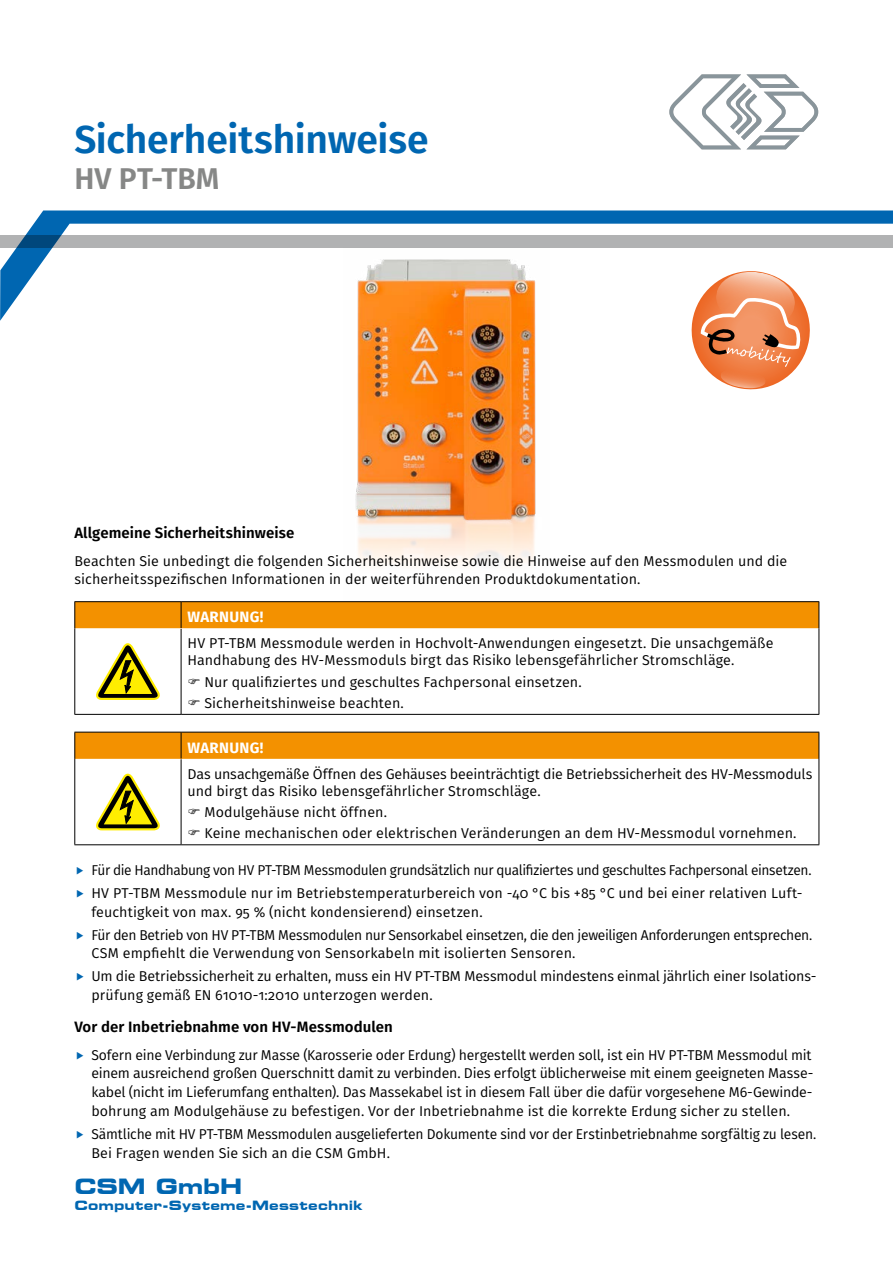
<style>
.page{position:relative;width:893px;height:1263px;background:#fff}
.page>*{position:absolute;margin:0;border:0;box-sizing:border-box;transform-origin:0 0}
.t1{font:600 39px "Fira Sans";letter-spacing:-.005em;color:#0066b1}
.t2{font:600 30px "Fira Sans";color:#868786}
.t3{font:700 expanded 21px "Square 721 BT";letter-spacing:-.005em;color:#0066b1}
.t4{font:600 15px "Fira Sans";letter-spacing:.005em;color:#000}
.Hinweis_Tabelle{font:700 15px "Fira Sans";letter-spacing:.02em;color:#fff}
.Text{font:14.25px/18.8px "Fira Sans";color:#000}
.Fliesstext_Tabelle{font:14.25px/17.1px "Fira Sans";letter-spacing:.005em;color:#000}
.Text-2{font:14.25px "Fira Sans";letter-spacing:-.025em;color:#000;scale:.96 1}
.t5{font:700 expanded 12.75px "Square 721 BT";letter-spacing:.015em;color:#0066b1}
</style>
<div class="page">
<img style="left:355px;top:321px;width:181px;height:242px">
<svg style="left:75px;top:628px;width:744px;height:86px"></svg>
<hr style="left:74px;top:628px;width:1px;height:86px;background:#000">
<hr style="left:181px;top:629px;width:1px;height:85px;background:#000">
<hr style="left:819px;top:628px;width:1px;height:86px;background:#000">
<hr style="left:74px;top:714px;width:107px;height:1px;background:#000">
<hr style="left:181px;top:714px;width:638px;height:1px;background:#000">
<hr style="left:181px;top:601px;width:638px;height:1px;background:#000">
<hr style="left:74px;top:601px;width:107px;height:1px;background:#000">
<div style="left:74px;top:602px;width:746px;height:26px;background:#f39100"></div>
<svg style="left:96px;top:643px;width:64px;height:57px"></svg>
<svg style="left:75px;top:759px;width:744px;height:85px"></svg>
<hr style="left:74px;top:759px;width:1px;height:85px;background:#000">
<hr style="left:181px;top:759px;width:1px;height:85px;background:#000">
<hr style="left:819px;top:759px;width:1px;height:85px;background:#000">
<hr style="left:74px;top:844px;width:107px;height:1px;background:#000">
<hr style="left:181px;top:844px;width:638px;height:1px;background:#000">
<svg style="left:74px;top:732px;width:746px;height:27px;background:#ec8e02"></svg>
<svg style="left:96px;top:774px;width:64px;height:56px"></svg>
<svg style="left:691px;top:321px;width:119px;height:69px"></svg>
<svg style="left:0;top:210px;width:893px;height:111px"></svg>
<div style="left:0;top:235px;width:893px;height:13px;background:#b1b2b3"></div>
<svg style="left:669px;top:74px;width:149px;height:75px"></svg>
<svg style="left:189px;top:678px;width:11px;height:6px"></svg>
<svg style="left:189px;top:699px;width:11px;height:6px"></svg>
<svg style="left:189px;top:809px;width:11px;height:5px"></svg>
<svg style="left:189px;top:830px;width:11px;height:5px"></svg>
<p class="t1" style="left:74px;top:108px;width:356px">Sicherheitshinweise</p>
<p class="t2" style="left:74px;top:154px;width:147px">HV PT-TBM</p>
<p class="t4" style="left:74px;top:521px;width:221px">Allgemeine Sicherheitshinweise</p>
<p class="Text" style="left:74px;top:551px;width:714px">Beachten Sie unbedingt die folgenden Sicherheitshinweise sowie die Hinweise auf den Messmodulen und die sicherheitsspezifischen Informationen in der weiterführenden Produktdokumentation.</p>
<p class="Hinweis_Tabelle" style="left:188px;top:604px;width:77px">WARNUNG!</p>
<p class="Fliesstext_Tabelle" style="left:187px;top:634px;width:588px">HV PT-TBM Messmodule werden in Hochvolt-Anwendungen eingesetzt. Die unsachgemäße<br>Handhabung des HV-Messmoduls birgt das Risiko lebensgefährlicher Stromschläge.</p>
<p class="Text" style="left:204px;top:672px;width:379px">Nur qualifiziertes und geschultes Fachpersonal einsetzen.</p>
<p class="Text" style="left:204px;top:693px;width:201px">Sicherheitshinweise beachten.</p>
<p class="Hinweis_Tabelle" style="left:188px;top:735px;width:77px">WARNUNG!</p>
<p class="Fliesstext_Tabelle" style="left:187px;top:765px;width:627px">Das unsachgemäße Öffnen des Gehäuses beeinträchtigt die Betriebssicherheit des HV-Messmoduls und birgt das Risiko lebensgefährlicher Stromschläge.</p>
<p class="Text" style="left:204px;top:802px;width:184px">Modulgehäuse nicht öffnen.</p>
<p class="Text" style="left:204px;top:824px;width:594px">Keine mechanischen oder elektrischen Veränderungen an dem HV-Messmodul vornehmen.</p>
<p class="Text-2" style="left:91px;top:859px;width:752px">Für die Handhabung von HV PT-TBM Messmodulen grundsätzlich nur qualifiziertes und geschultes Fachpersonal einsetzen.</p>
<p class="Text" style="left:91px;top:883px;width:713px">HV PT-TBM Messmodule nur im Betriebstemperaturbereich von -40 °C bis +85 °C und bei einer relativen Luft&shy;feuchtigkeit von max. 95 % (nicht kondensierend) einsetzen.</p>
<p class="Text" style="left:91px;top:925px;width:722px">Für den Betrieb von HV PT-TBM Messmodulen nur Sensorkabel einsetzen, die den jeweiligen Anforderungen entsprechen.<br>CSM empfiehlt die Verwendung von Sensorkabeln mit isolierten Sensoren.</p>
<p class="Text" style="left:91px;top:967px;width:727px">Um die Betriebssicherheit zu erhalten, muss ein HV PT-TBM Messmodul mindestens einmal jährlich einer Isolations&shy;prüfung gemäß EN 61010-1:2010 unterzogen werden.</p>
<p class="t4" style="left:74px;top:1015px;width:320px">Vor der Inbetriebnahme von HV-Messmodulen</p>
<p class="Text" style="left:91px;top:1045px;width:724px">Sofern eine Verbindung zur Masse (Karosserie oder Erdung) hergestellt werden soll, ist ein HV PT-TBM Messmodul mit einem ausreichend großen Querschnitt damit zu verbinden. Dies erfolgt üblicherweise mit einem geeigneten Masse&shy;kabel (nicht im Lieferumfang enthalten). Das Massekabel ist in diesem Fall über die dafür vorgesehene M6-Gewinde&shy;bohrung am Modulgehäuse zu befestigen. Vor der Inbetriebnahme ist die korrekte Erdung sicher zu stellen.</p>
<p class="Text" style="left:91px;top:1124px;width:726px">Sämtliche mit HV PT-TBM Messmodulen ausgelieferten Dokumente sind vor der Erstinbetriebnahme sorgfältig zu lesen.<br>Bei Fragen wenden Sie sich an die CSM GmbH.</p>
<h3 class="t3" style="left:74px;top:1173px;width:169px">CSM GmbH</h3>
<p class="t5" style="left:74px;top:1198px;width:290px">Computer-Systeme-Messtechnik</p>
</div>
